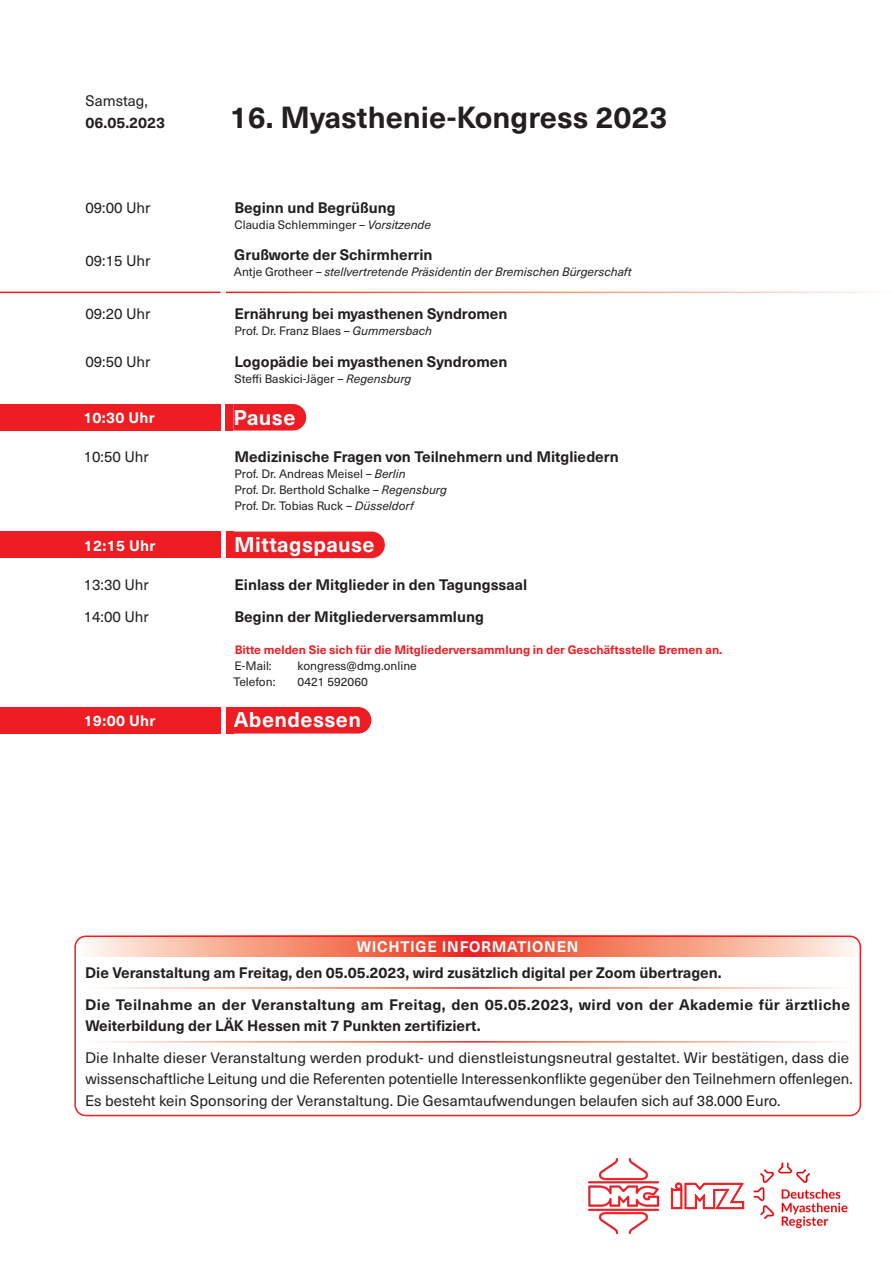
<style>
.page{position:relative;width:893px;height:1263px;background:#fff}
.page>*{position:absolute;margin:0;border:0;box-sizing:border-box;transform-origin:0 0}
.t1{font:700 30px "Neue Haas Unica W1 G";color:#231f20}
.t2{font:700 21px "Neue Haas Unica W1 G";letter-spacing:.02em;color:#fff}
.t3{font:15px/21.3px "Neue Haas Unica W1 G";color:#231f20}
.t4{font:700 15px "Neue Haas Unica W1 G";color:#231f20}
.t5{font:700 15px/21.3px "Neue Haas Unica W1 G";letter-spacing:.02em;color:#231f20}
.t6{font:700 15px "Neue Haas Unica W1 G";letter-spacing:.04em;color:#fff}
.t7{font:12px "Neue Haas Unica W1 G";color:#231f20}
.t8{font:700 12px "Neue Haas Unica W1 G";color:#ee1d23}
.t9{font:italic 12px "Neue Haas Unica W1 G";color:#231f20}
.s1{font-style:italic}
.s2{font-style:normal}
</style>
<div class="page">
<svg style="left:77px;top:935px;width:781px;height:22px;background:#f6937e"></svg>
<div style="left:74px;top:935px;width:787px;height:181px;border:2px solid #ee1d23;border-radius:11px"></div>
<hr style="left:0;top:292px;width:221px;height:1px;background:#ee1d23">
<div style="left:0;top:404px;width:220px;height:27px;background:#ee1d23"></div>
<svg style="left:233px;top:404px;width:73px;height:27px;background:#ee292f"></svg>
<div style="left:225px;top:404px;width:8px;height:27px;background:#ee1d23"></div>
<div style="left:0;top:531px;width:221px;height:27px;background:#ee1d23"></div>
<div style="left:234px;top:531px;width:151px;height:27px;background:#ee1d23"></div>
<div style="left:226px;top:531px;width:8px;height:27px;background:#ee1d23"></div>
<div style="left:0;top:707px;width:221px;height:26px;background:#ee1d23"></div>
<div style="left:234px;top:707px;width:137px;height:26px;background:#ee1d23"></div>
<div style="left:226px;top:707px;width:8px;height:26px;background:#ee1d23"></div>
<img style="left:589px;top:1159px;width:69px;height:74px">
<svg style="left:671px;top:1182px;width:73px;height:27px"></svg>
<img style="left:753px;top:1162px;width:95px;height:67px">
<p class="t3" style="left:86px;top:90px;width:64px">Samstag,</p>
<p class="t4" style="left:86px;top:111px;width:81px">06.05.2023</p>
<p class="t1" style="left:230px;top:94px;width:439px">16. Myasthenie-Kongress 2023</p>
<p class="t3" style="left:85px;top:196px;width:67px">09:00 Uhr</p>
<p class="t3" style="left:85px;top:249px;width:67px">09:15 Uhr</p>
<p class="t3" style="left:85px;top:302px;width:67px">09:20 Uhr</p>
<p class="t3" style="left:85px;top:350px;width:67px">09:50 Uhr</p>
<p class="t4" style="left:234px;top:196px;width:163px">Beginn und Begrüßung</p>
<p class="t7" style="left:235px;top:215px;width:198px">Claudia Schlemminger <span class="s1">– Vorsitzende</span></p>
<p class="t4" style="left:234px;top:244px;width:200px">Grußworte der Schirmherrin</p>
<p class="t9" style="left:234px;top:263px;width:399px"><span class="s2">Antje Grotheer</span> – stellvertretende Präsidentin der Bremischen Bürgerschaft</p>
<p class="t4" style="left:234px;top:302px;width:275px">Ernährung bei myasthenen Syndromen</p>
<p class="t7" style="left:235px;top:322px;width:199px">Prof. Dr. Franz Blaes <span class="s1">– Gummersbach</span></p>
<p class="t4" style="left:234px;top:350px;width:275px">Logopädie bei myasthenen Syndromen</p>
<p class="t7" style="left:235px;top:370px;width:178px">Steffi Baskici-Jäger <span class="s1">– Regensburg</span></p>
<p class="t6" style="left:83px;top:406px;width:73px">10:30 Uhr</p>
<p class="t2" style="left:234px;top:401px;width:63px">Pause</p>
<p class="t3" style="left:84px;top:446px;width:67px">10:50 Uhr</p>
<p class="t4" style="left:234px;top:446px;width:386px">Medizinische Fragen von Teilnehmern und Mitgliedern</p>
<p class="t7" style="left:235px;top:465px;width:173px">Prof. Dr. Andreas Meisel <span class="s1">– Berlin</span></p>
<p class="t7" style="left:235px;top:481px;width:214px">Prof. Dr. Berthold Schalke <span class="s1">– Regensburg</span></p>
<p class="t7" style="left:235px;top:497px;width:181px">Prof. Dr. Tobias Ruck <span class="s1">– Düsseldorf</span></p>
<p class="t6" style="left:84px;top:534px;width:73px">12:15 Uhr</p>
<p class="t2" style="left:234px;top:529px;width:142px">Mittagspause</p>
<p class="t3" style="left:84px;top:573px;width:67px">13:30 Uhr</p>
<p class="t3" style="left:84px;top:605px;width:67px">14:00 Uhr</p>
<p class="t4" style="left:234px;top:573px;width:294px">Einlass der Mitglieder in den Tagungssaal</p>
<p class="t4" style="left:234px;top:605px;width:251px">Beginn der Mitgliederversammlung</p>
<p class="t8" style="left:235px;top:640px;width:489px">Bitte melden Sie sich für die Mitgliederversammlung in der Geschäftsstelle Bremen an.</p>
<p class="t7" style="left:235px;top:657px;width:39px">E-Mail:</p>
<p class="t7" style="left:298px;top:657px;width:121px">kongress@dmg.online</p>
<p class="t7" style="left:233px;top:673px;width:43px">Telefon:</p>
<p class="t7" style="left:298px;top:673px;width:72px">0421 592060</p>
<p class="t6" style="left:84px;top:709px;width:73px">19:00 Uhr</p>
<p class="t2" style="left:234px;top:704px;width:129px">Abendessen</p>
<p class="t6" style="left:357px;top:935px;width:223px">WICHTIGE INFORMATIONEN</p>
<p class="t4" style="left:85px;top:961px;width:638px">Die Veranstaltung am Freitag, den 05.05.2023, wird zusätzlich digital per Zoom übertragen.</p>
<p class="t5" style="left:85px;top:993px;width:766px">Die Teilnahme an der Veranstaltung am Freitag, den 05.05.2023, wird von der Akademie für ärztliche<br>Weiterbildung der LÄK Hessen mit 7 Punkten zertifiziert.</p>
<p class="t3" style="left:85px;top:1046px;width:769px">Die Inhalte dieser Veranstaltung werden produkt- und dienstleistungsneutral gestaltet. Wir bestätigen, dass die wissenschaftliche Leitung und die Referenten potentielle Interessenkonflikte gegenüber den Teilnehmern offenlegen.<br>Es besteht kein Sponsoring der Veranstaltung. Die Gesamtaufwendungen belaufen sich auf 38.000 Euro.</p>
</div>
